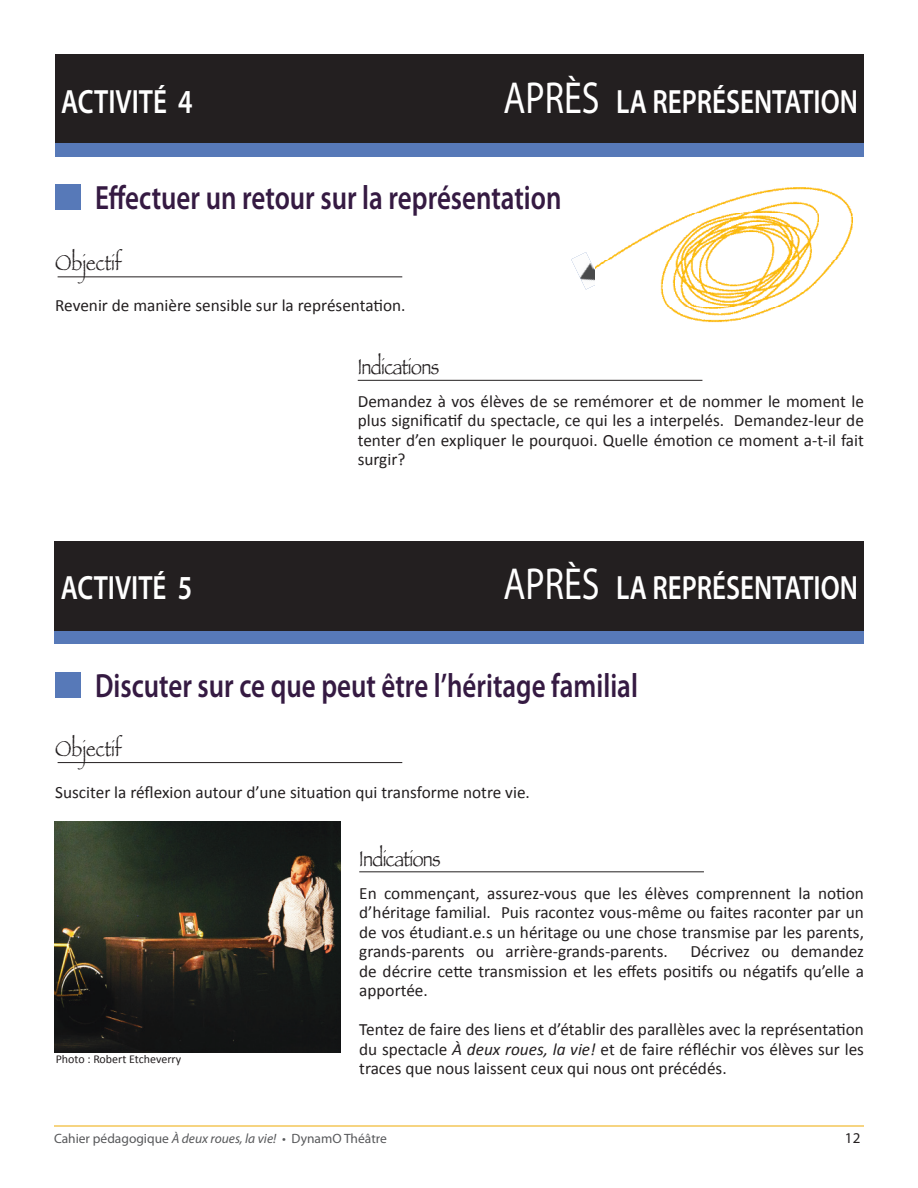
<style>
.page{position:relative;width:918px;height:1188px;background:#fff}
.page>*{position:absolute;margin:0;border:0;box-sizing:border-box;transform-origin:0 0}
.t1{font:600 33.75px "Myriad Pro";color:#351a42;scale:.8 1}
.t2{font:600 33.75px "Myriad Pro";color:#fff;scale:.8 1}
.t3{font:22.5px "Papyrus";letter-spacing:-.03em;color:#231f20;scale:.8 1}
.t4{font:22.5px "Papyrus";color:#231f20;scale:.8 1}
.t5{font:17.25px/19.5px "Calibri";color:#231f20;text-align:justify}
.t6{font:15px "Myriad Pro";color:#231f20}
.t7{font:13.5px "Myriad Pro";color:#57585a}
.t8{font:12px "Calibri";color:#231f20}
.s1{font-weight:400;font-size:45px}
.s2{font-style:italic}
</style>
<div class="page">
<div style="left:55px;top:184px;width:26px;height:25px;background:#5779b8"></div>
<div style="left:55px;top:672px;width:26px;height:26px;background:#5779b8"></div>
<hr style="left:58px;top:762px;width:344px;height:1px;background:#231f20">
<div style="left:55px;top:54px;width:809px;height:90px;background:#231f20"></div>
<div style="left:55px;top:541px;width:809px;height:90px;background:#231f20"></div>
<img style="left:571px;top:252px;width:25px;height:38px">
<div style="left:55px;top:631px;width:809px;height:13px;background:#5779b8"></div>
<div style="left:55px;top:144px;width:809px;height:13px;background:#5779b8"></div>
<hr style="left:58px;top:277px;width:344px;height:1px;background:#231f20">
<hr style="left:359px;top:872px;width:345px;height:1px;background:#231f20">
<hr style="left:358px;top:380px;width:344px;height:1px;background:#231f20">
<img style="left:55px;top:822px;width:286px;height:231px">
<img style="left:596px;top:188px;width:257px;height:135px">
<hr style="left:54px;top:1125px;width:810px;height:1px;background:#f6d481">
<h1 class="t2" style="left:61px;top:80px;width:166px">ACTIVITÉ 4</h1>
<h1 class="t2" style="left:504px;top:80px;width:445px"><span class="s1">APRÈS</span> LA REPRÉSENTATION</h1>
<h1 class="t1" style="left:95px;top:176px;width:585px">Effectuer un retour sur la représentation</h1>
<h2 class="t4" style="left:55px;top:249px;width:85px">Objectif</h2>
<p class="t5" style="left:55px;top:295px;width:352px">Revenir de manière sensible sur la représentation.</p>
<h2 class="t3" style="left:358px;top:353px;width:103px">Indications</h2>
<p class="t5" style="left:358px;top:391px;width:508px">Demandez à vos élèves de se remémorer et de nommer le moment le plus significatif du spectacle, ce qui les a interpelés. Demandez-leur de tenter d’en expliquer le pourquoi. Quelle émotion ce moment a-t-il fait surgir?</p>
<h1 class="t2" style="left:61px;top:566px;width:166px">ACTIVITÉ 5</h1>
<h1 class="t2" style="left:504px;top:566px;width:445px"><span class="s1">APRÈS</span> LA REPRÉSENTATION</h1>
<h1 class="t1" style="left:95px;top:664px;width:680px">Discuter sur ce que peut être l’héritage familial</h1>
<h2 class="t4" style="left:55px;top:735px;width:85px">Objectif</h2>
<p class="t5" style="left:55px;top:783px;width:476px">Susciter la réflexion autour d’une situation qui transforme notre vie.</p>
<p class="t8" style="left:56px;top:1052px;width:127px">Photo : Robert Etcheverry</p>
<h2 class="t3" style="left:359px;top:845px;width:103px">Indications</h2>
<p class="t5" style="left:359px;top:883px;width:506px">En commençant, assurez-vous que les élèves comprennent la notion d’héritage familial. Puis racontez vous-même ou faites raconter par un de vos étudiant.e.s un héritage ou une chose transmise par les parents, grands-parents ou arrière-grands-parents.</p>
<p class="t5" style="left:359px;top:942px;width:506px;text-indent:331px">Décrivez ou demandez de décrire cette transmission et les effets positifs ou négatifs qu’elle a apportée.</p>
<p class="t5" style="left:359px;top:1020px;width:506px">Tentez de faire des liens et d’établir des parallèles avec la représentation du spectacle <span class="s2">À deux roues, la vie!</span> et de faire réfléchir vos élèves sur les traces que nous laissent ceux qui nous ont précédés.</p>
<p class="t7" style="left:54px;top:1130px;width:334px">Cahier pédagogique <span class="s2">À deux roues, la vie!</span> • DynamO Théâtre</p>
<p class="t6" style="left:845px;top:1129px;width:17px">12</p>
</div>
